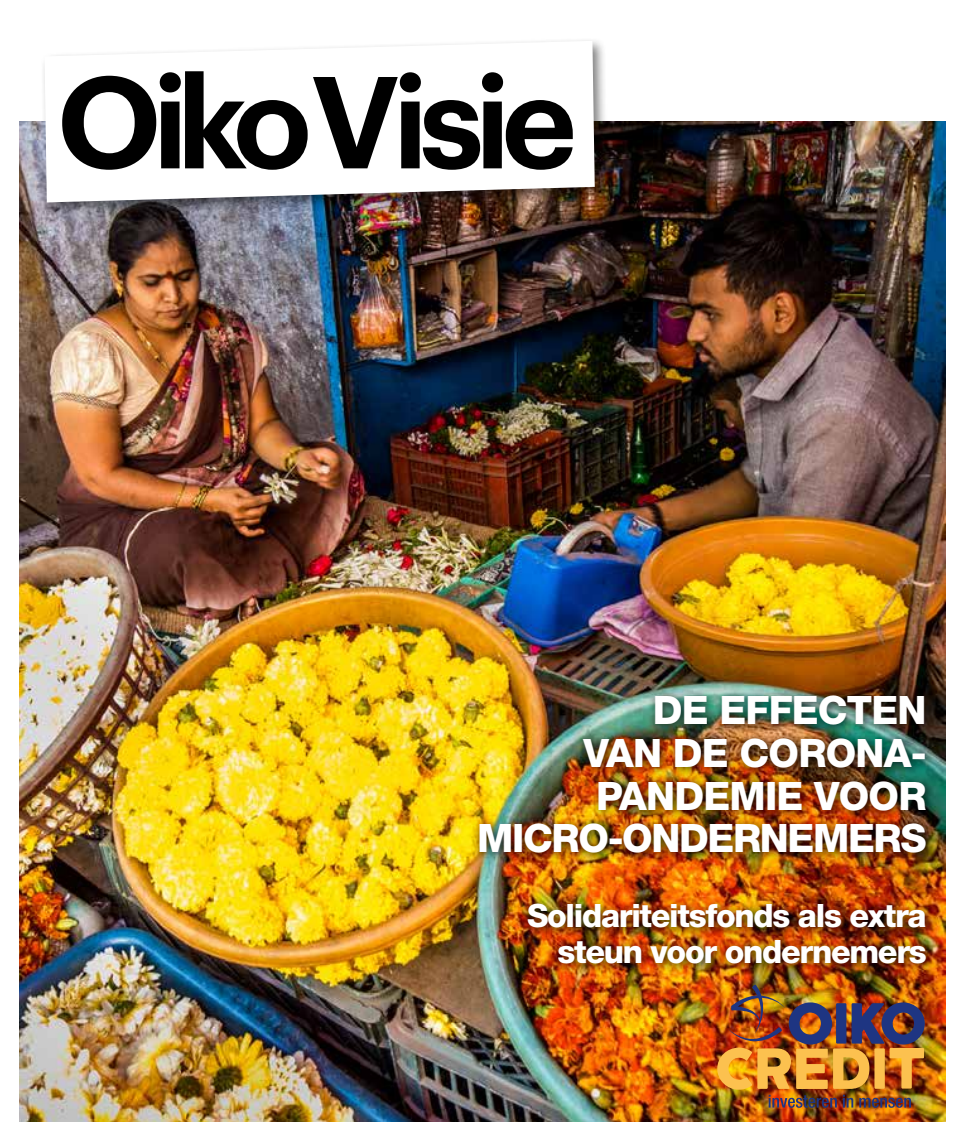
<style>
.page{position:relative;width:968px;height:1141px;background:#fff}
.page>*{position:absolute;margin:0;border:0;box-sizing:border-box;transform-origin:0 0}
.t1{font:600 127.75px "Graphik";letter-spacing:-.07em;color:#000}
.t2{font:800 39.2px/42.7px "Helvetica Neue LT Std";letter-spacing:-.02em;color:#fff;text-align:right}
.t3{font:800 32.2px/35.7px "Helvetica Neue LT Std";letter-spacing:-.04em;color:#fff;text-align:right}
</style>
<div class="page">
<img style="left:20px;top:121px;width:925px;height:1000px">
<img style="left:717px;top:985px;width:207px;height:123px">
<div style="left:40px;top:36px;width:569px;height:181px;background:#000;opacity:.5"></div>
<svg style="left:44px;top:41px;width:550px;height:161px"></svg>
<div style="left:471px;top:688px;width:465px;height:286px;background:#000;opacity:.8"></div>
<h1 class="t1" style="left:57px;top:24px;width:521px">OikoVisie</h1>
<p class="t2" style="left:477px;top:689px;width:451px">DE EFFECTEN<br>VAN DE CORONA-<br>PANDEMIE VOOR<br>MICRO-ONDERNEMERS</p>
<p class="t3" style="left:527px;top:898px;width:401px">Solidariteitsfonds als extra steun voor ondernemers</p>
</div>
